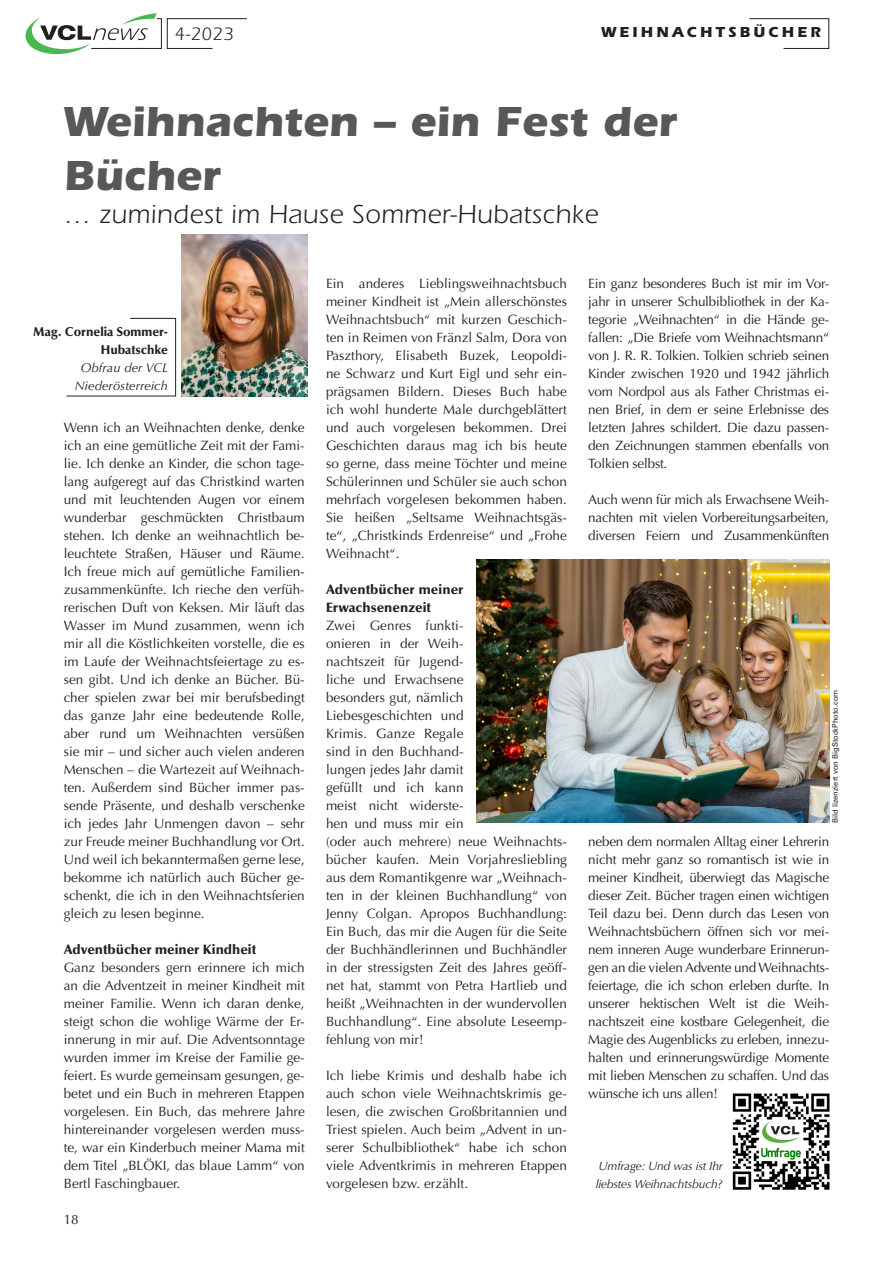
<style>
.page{position:relative;width:893px;height:1263px;background:#fff}
.page>*{position:absolute;margin:0;border:0;box-sizing:border-box;transform-origin:0 0}
.Headline{font:700 43.5px "ITC Eras Std";color:#57585a}
.t1{font:27px "ITC Eras Std";letter-spacing:.02em;color:#231f20}
.t2{font:18.6px "ITC Eras Std";color:#231f20}
.t3{font:700 15px "ITC Eras Std";color:#231f20}
.t4{font:13.5px/18px "Optima LT Std";letter-spacing:.005em;color:#231f20;text-align:justify}
.t5{font:900 13.5px/18px "Optima LT Std";color:#231f20}
.Autor1{font:900 12.75px/18px "Optima LT Std";color:#231f20;text-align:right;scale:.96 1}
.Autor1-2{font:italic 12.75px "Optima LT Std";letter-spacing:.01em;color:#231f20}
.t6{font:italic 12px/18px "Optima LT Std";letter-spacing:-.02em;color:#231f20}
.t7{font:7.5px "Univers LT Std";color:#231f20}
</style>
<div class="page">
<img style="left:182px;top:235px;width:125px;height:161px">
<svg style="left:66px;top:318px;width:110px;height:79px"></svg>
<img style="left:476px;top:559px;width:353px;height:264px">
<svg style="left:749px;top:18px;width:81px;height:31px"></svg>
<svg style="left:26px;top:13px;width:221px;height:41px"></svg>
<img style="left:732px;top:1093px;width:98px;height:96px">
<p class="t2" style="left:175px;top:23px;width:60px">4-2023</p>
<p class="t3" style="left:601px;top:24px;width:222px">WEIHNACHTSBÜCHER</p>
<p class="Headline" style="left:64px;top:97px;width:615px">Weihnachten – ein Fest der</p>
<p class="Headline" style="left:64px;top:151px;width:158px">Bücher</p>
<p class="t1" style="left:64px;top:199px;width:536px">… zumindest im Hause Sommer-Hubatschke</p>
<p class="Autor1" style="left:33px;top:322px;width:142px">Mag. Cornelia Sommer-<br>Hubatschke</p>
<p class="Autor1-2" style="left:81px;top:360px;width:89px">Obfrau der VCL</p>
<p class="Autor1-2" style="left:75px;top:378px;width:94px">Niederösterreich</p>
<p class="t4" style="left:64px;top:419px;width:242px">Wenn ich an Weihnachten denke, denke ich an eine gemütliche Zeit mit der Fami&shy;lie. Ich denke an Kinder, die schon tage&shy;lang aufgeregt auf das Christkind warten und mit leuchtenden Augen vor einem wunderbar geschmückten Christbaum stehen. Ich denke an weihnachtlich be&shy;leuchtete Straßen, Häuser und Räume.<br>Ich freue mich auf gemütliche Familien&shy;zusammenkünfte. Ich rieche den verfüh&shy;rerischen Duft von Keksen. Mir läuft das Wasser im Mund zusammen, wenn ich mir all die Köstlichkeiten vorstelle, die es im Laufe der Weihnachtsfeiertage zu es&shy;sen gibt. Und ich denke an Bücher. Bü&shy;cher spielen zwar bei mir berufsbedingt das ganze Jahr eine bedeutende Rolle, aber rund um Weihnachten versüßen sie mir – und sicher auch vielen anderen Menschen – die Wartezeit auf Weihnach&shy;ten. Außerdem sind Bücher immer pas&shy;sende Präsente, und deshalb verschenke ich jedes Jahr Unmengen davon – sehr zur Freude meiner Buchhandlung vor Ort.<br>Und weil ich bekanntermaßen gerne lese, bekomme ich natürlich auch Bücher ge&shy;schenkt, die ich in den Weihnachtsferien gleich zu lesen beginne.</p>
<p class="t5" style="left:64px;top:941px;width:194px">Adventbücher meiner Kindheit</p>
<p class="t4" style="left:64px;top:959px;width:242px">Ganz besonders gern erinnere ich mich an die Adventzeit in meiner Kindheit mit meiner Familie. Wenn ich daran denke, steigt schon die wohlige Wärme der Er&shy;innerung in mir auf. Die Adventsonntage wurden immer im Kreise der Familie ge&shy;feiert. Es wurde gemeinsam gesungen, ge&shy;betet und ein Buch in mehreren Etappen vorgelesen. Ein Buch, das mehrere Jahre hintereinander vorgelesen werden muss&shy;te, war ein Kinderbuch meiner Mama mit dem Titel „BLÖKI, das blaue Lamm“ von Bertl Faschingbauer.</p>
<p class="t4" style="left:64px;top:1211px;width:17px">18</p>
<p class="t4" style="left:326px;top:275px;width:242px">Ein anderes Lieblingsweihnachtsbuch meiner Kindheit ist „Mein allerschönstes Weihnachtsbuch“ mit kurzen Geschich&shy;ten in Reimen von Fränzl Salm, Dora von Paszthory, Elisabeth Buzek, Leopoldi&shy;ne Schwarz und Kurt Eigl und sehr ein&shy;prägsamen Bildern. Dieses Buch habe ich wohl hunderte Male durchgeblättert und auch vorgelesen bekommen. Drei Geschichten daraus mag ich bis heute so gerne, dass meine Töchter und meine Schülerinnen und Schüler sie auch schon mehrfach vorgelesen bekommen haben.<br>Sie heißen „Seltsame Weihnachtsgäs&shy;te“, „Christkinds Erdenreise“ und „Frohe Weihnacht“.</p>
<p class="t5" style="left:326px;top:581px;width:139px">Adventbücher meiner<br>Erwachsenenzeit</p>
<p class="t4" style="left:326px;top:617px;width:242px;text-align:left">Zwei Genres funkti-<br>onieren in der Weih-<br>nachtszeit für Jugend-<br>liche und Erwachsene<br>besonders gut, nämlich<br>Liebesgeschichten und<br>Krimis. Ganze Regale<br>sind in den Buchhand-<br>lungen jedes Jahr damit<br>gefüllt und ich kann<br>meist nicht widerste-<br>hen und muss mir ein<br>(oder auch mehrere) neue Weihnachts&shy;bücher kaufen. Mein Vorjahresliebling aus dem Romantikgenre war „Weihnach&shy;ten in der kleinen Buchhandlung“ von<br>Jenny Colgan. Apropos Buchhandlung:<br>Ein Buch, das mir die Augen für die Seite der Buchhändlerinnen und Buchhändler in der stressigsten Zeit des Jahres geöff&shy;net hat, stammt von Petra Hartlieb und heißt „Weihnachten in der wundervollen<br>Buchhandlung“. Eine absolute Leseemp&shy;fehlung von mir!</p>
<p class="t4" style="left:326px;top:1067px;width:242px">Ich liebe Krimis und deshalb habe ich auch schon viele Weihnachtskrimis ge&shy;lesen, die zwischen Großbritannien und Triest spielen. Auch beim „Advent in un&shy;serer Schulbibliothek“ habe ich schon viele Adventkrimis in mehreren Etappen vorgelesen bzw. erzählt.</p>
<p class="t4" style="left:588px;top:275px;width:242px">Ein ganz besonderes Buch ist mir im Vor&shy;jahr in unserer Schulbibliothek in der Ka&shy;tegorie „Weihnachten“ in die Hände ge&shy;fallen: „Die Briefe vom Weihnachtsmann“ von J. R. R. Tolkien. Tolkien schrieb seinen Kinder zwischen 1920 und 1942 jährlich vom Nordpol aus als Father Christmas ei&shy;nen Brief, in dem er seine Erlebnisse des letzten Jahres schildert. Die dazu passen&shy;den Zeichnungen stammen ebenfalls von Tolkien selbst.</p>
<p class="t4" style="left:588px;top:491px;width:242px">Auch wenn für mich als Erwachsene Weih&shy;nachten mit vielen Vorbereitungsarbeiten, diversen Feiern und Zusammenkünften</p>
<p class="t7" style="left:831px;top:823px;width:135px;rotate:-90deg">Bild lizenziert von BigStockPhoto.com</p>
<p class="t4" style="left:588px;top:833px;width:242px">neben dem normalen Alltag einer Lehrerin nicht mehr ganz so romantisch ist wie in meiner Kindheit, überwiegt das Magische dieser Zeit. Bücher tragen einen wichtigen Teil dazu bei. Denn durch das Lesen von Weihnachtsbüchern öffnen sich vor mei&shy;nem inneren Auge wunderbare Erinnerun&shy;gen an die vielen Advente und Weihnachts&shy;feiertage, die ich schon erleben durfte. In unserer hektischen Welt ist die Weih&shy;nachtszeit eine kostbare Gelegenheit, die Magie des Augenblicks zu erleben, innezu&shy;halten und erinnerungswürdige Momente mit lieben Menschen zu schaffen. Und das wünsche ich uns allen!</p>
<p class="t6" style="left:596px;top:1157px;width:129px">Umfrage: Und was ist Ihr liebstes Weihnachtsbuch?</p>
</div>
